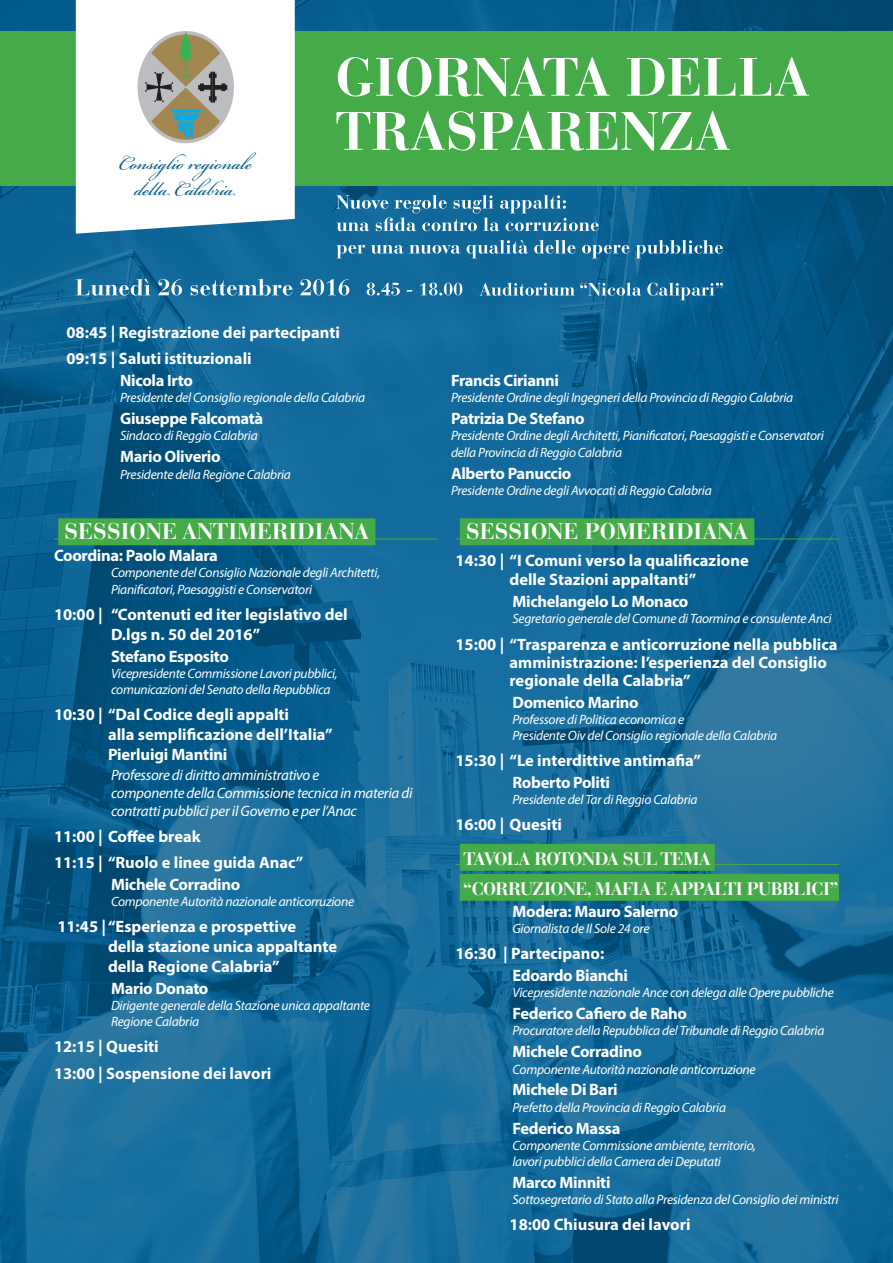
<style>
.page{position:relative;width:893px;height:1263px;background:#fff}
.page>*{position:absolute;margin:0;border:0;box-sizing:border-box;transform-origin:0 0}
.t1{font:29.1px/25.8px "Bickham Script Pro";color:#015a8b;text-align:center}
.t2{font:700 22.5px "Bauer Bodoni Std";color:#fff}
.t3{font:700 18px/30px "Bauer Bodoni Std";letter-spacing:-.03em;color:#fff}
.t4{font:700 16.5px/19.8px "Myriad Pro";color:#fff}
.t5{font:700 16.5px/21.9px "Myriad Pro";letter-spacing:-.02em;color:#fff}
.t6{font:italic 15px/18px "Myriad Pro";letter-spacing:-.02em;color:#fff}
.t7{font:italic 13.5px/16.2px "Myriad Pro";letter-spacing:-.02em;color:#fff}
</style>
<div class="page">
<img style="left:0;top:0;width:893px;height:1263px">
<hr style="left:54px;top:538px;width:383px;height:1px;background:#45aa48">
<div style="left:58px;top:518px;width:317px;height:27px;background:#45aa48"></div>
<hr style="left:455px;top:538px;width:384px;height:1px;background:#45aa48">
<div style="left:460px;top:518px;width:294px;height:27px;background:#45aa48"></div>
<hr style="left:455px;top:864px;width:384px;height:1px;background:#45aa48">
<div style="left:460px;top:844px;width:255px;height:27px;background:#45aa48"></div>
<div style="left:460px;top:874px;width:379px;height:27px;background:#45aa48"></div>
<div style="left:0;top:31px;width:893px;height:154px;background:#45aa48"></div>
<div style="left:76px;top:0;width:219px;height:234px;background:#fff"></div>
<svg style="left:336px;top:111px;width:394px;height:40px"></svg>
<svg style="left:338px;top:57px;width:471px;height:40px"></svg>
<div style="left:138px;top:31px;width:96px;height:112px;background:#bcbdc0;border-radius:50%"></div>
<svg style="left:145px;top:31px;width:82px;height:109px"></svg>
<svg style="left:336px;top:240px;width:387px;height:18px;background:#3f85ac"></svg>
<svg style="left:336px;top:195px;width:263px;height:36px;background:#3c84ab"></svg>
<svg style="left:480px;top:282px;width:243px;height:18px;background:#3e85ac"></svg>
<svg style="left:367px;top:283px;width:33px;height:13px"></svg>
<svg style="left:406px;top:290px;width:6px;height:2px"></svg>
<svg style="left:419px;top:283px;width:43px;height:13px"></svg>
<svg style="left:76px;top:279px;width:273px;height:17px"></svg>
<h1 class="t1" style="left:119px;top:146px;width:134px">Consiglio regionale della Calabria</h1>
<p class="t4" style="left:66px;top:319px;width:275px;line-height:26.2px">08:45 | Registrazione dei partecipanti<br>09:15 | Saluti istituzionali</p>
<p class="t5" style="left:120px;top:369px;width:74px">Nicola Irto</p>
<p class="t7" style="left:120px;top:389px;width:247px">Presidente del Consiglio regionale della Calabria</p>
<p class="t5" style="left:120px;top:407px;width:145px">Giuseppe Falcomatà</p>
<p class="t7" style="left:120px;top:428px;width:139px">Sindaco di Reggio Calabria</p>
<p class="t5" style="left:120px;top:445px;width:102px">Mario Oliverio</p>
<p class="t7" style="left:120px;top:466px;width:172px">Presidente della Regione Calabria</p>
<h2 class="t2" style="left:65px;top:518px;width:306px">SESSIONE ANTIMERIDIANA</h2>
<p class="t5" style="left:54px;top:544px;width:165px">Coordina: Paolo Malara</p>
<p class="t7" style="left:111px;top:565px;width:271px">Componente del Consiglio Nazionale degli Architetti,<br>Pianificatori, Paesaggisti e Conservatori</p>
<p class="t4" style="left:111px;top:604px;width:238px;text-indent:-57px">10:00 | “Contenuti ed iter legislativo del<br>D.lgs n. 50 del 2016”</p>
<p class="t5" style="left:111px;top:644px;width:120px">Stefano Esposito</p>
<p class="t7" style="left:111px;top:665px;width:228px">Vicepresidente Commissione Lavori pubblici, comunicazioni del Senato della Repubblica</p>
<p class="t4" style="left:108px;top:704px;width:226px;text-indent:-54px">10:30 | “Dal Codice degli appalti<br>alla semplificazione dell’Italia”<br>Pierluigi Mantini</p>
<p class="t6" style="left:111px;top:765px;width:303px">Professore di diritto amministrativo e<br>componente della Commissione tecnica in materia di contratti pubblici per il Governo e per l’Anac</p>
<p class="t4" style="left:54px;top:822px;width:251px;line-height:26.2px">11:00 | Coffee break<br>11:15 | “Ruolo e linee guida Anac”</p>
<p class="t5" style="left:111px;top:873px;width:131px">Michele Corradino</p>
<p class="t7" style="left:111px;top:893px;width:245px">Componente Autorità nazionale anticorruzione</p>
<p class="t4" style="left:108px;top:916px;width:231px;text-indent:-51px">11:45 |“Esperienza e prospettive<br>della stazione unica appaltante della Regione Calabria”</p>
<p class="t5" style="left:111px;top:977px;width:99px">Mario Donato</p>
<p class="t7" style="left:111px;top:997px;width:261px">Dirigente generale della Stazione unica appaltante<br>Regione Calabria</p>
<p class="t4" style="left:54px;top:1033px;width:219px;line-height:26.2px">12:15 | Quesiti<br>13:00 | Sospensione dei lavori</p>
<p class="t5" style="left:451px;top:369px;width:109px">Francis Cirianni</p>
<p class="t7" style="left:451px;top:389px;width:344px">Presidente Ordine degli Ingegneri della Provincia di Reggio Calabria</p>
<p class="t5" style="left:451px;top:407px;width:135px">Patrizia De Stefano</p>
<p class="t7" style="left:451px;top:428px;width:375px">Presidente Ordine degli Architetti, Pianificatori, Paesaggisti e Conservatori della Provincia di Reggio Calabria</p>
<p class="t5" style="left:451px;top:462px;width:122px">Alberto Panuccio</p>
<p class="t7" style="left:451px;top:482px;width:262px">Presidente Ordine degli Avvocati di Reggio Calabria</p>
<h2 class="t2" style="left:466px;top:518px;width:284px">SESSIONE POMERIDIANA</h2>
<p class="t4" style="left:455px;top:549px;width:295px;text-align:center">14:30 | “I Comuni verso la qualificazione delle Stazioni appaltanti”</p>
<p class="t5" style="left:512px;top:590px;width:177px">Michelangelo Lo Monaco</p>
<p class="t7" style="left:512px;top:611px;width:321px">Segretario generale del Comune di Taormina e consulente Anci</p>
<p class="t4" style="left:509px;top:634px;width:330px;line-height:18px;text-indent:-54px">15:00 | “Trasparenza e anticorruzione nella pubblica amministrazione: l’esperienza del Consiglio regionale della Calabria”</p>
<p class="t5" style="left:512px;top:690px;width:128px">Domenico Marino</p>
<p class="t7" style="left:512px;top:711px;width:266px">Professore di Politica economica e<br>Presidente Oiv del Consiglio regionale della Calabria</p>
<p class="t4" style="left:512px;top:749px;width:190px;line-height:21.9px;text-indent:-57px">15:30 | “Le interdittive antimafia”<br>Roberto Politi</p>
<p class="t7" style="left:512px;top:791px;width:187px">Presidente del Tar di Reggio Calabria</p>
<p class="t4" style="left:455px;top:814px;width:108px">16:00 | Quesiti</p>
<h3 class="t3" style="left:463px;top:844px;width:377px">TAVOLA ROTONDA SUL TEMA “CORRUZIONE, MAFIA E APPALTI PUBBLICI”</h3>
<p class="t5" style="left:512px;top:900px;width:167px">Modera: Mauro Salerno</p>
<p class="t7" style="left:512px;top:920px;width:139px">Giornalista de Il Sole 24 ore</p>
<p class="t5" style="left:512px;top:942px;width:117px;text-indent:-57px">16:30 | Partecipano:<br>Edoardo Bianchi</p>
<p class="t7" style="left:512px;top:984px;width:323px">Vicepresidente nazionale Ance con delega alle Opere pubbliche</p>
<p class="t5" style="left:512px;top:1002px;width:176px">Federico Cafiero de Raho</p>
<p class="t7" style="left:512px;top:1022px;width:313px">Procuratore della Repubblica del Tribunale di Reggio Calabria</p>
<p class="t5" style="left:512px;top:1040px;width:131px">Michele Corradino</p>
<p class="t7" style="left:512px;top:1061px;width:245px">Componente Autorità nazionale anticorruzione</p>
<p class="t5" style="left:512px;top:1078px;width:107px">Michele Di Bari</p>
<p class="t7" style="left:512px;top:1099px;width:215px">Prefetto della Provincia di Reggio Calabria</p>
<p class="t5" style="left:512px;top:1116px;width:109px">Federico Massa</p>
<p class="t7" style="left:512px;top:1137px;width:245px">Componente Commissione ambiente, territorio, lavori pubblici della Camera dei Deputati</p>
<p class="t5" style="left:512px;top:1171px;width:100px">Marco Minniti</p>
<p class="t7" style="left:512px;top:1191px;width:328px">Sottosegretario di Stato alla Presidenza del Consiglio dei ministri</p>
<p class="t4" style="left:509px;top:1214px;width:183px">18:00 Chiusura dei lavori</p>
</div>
